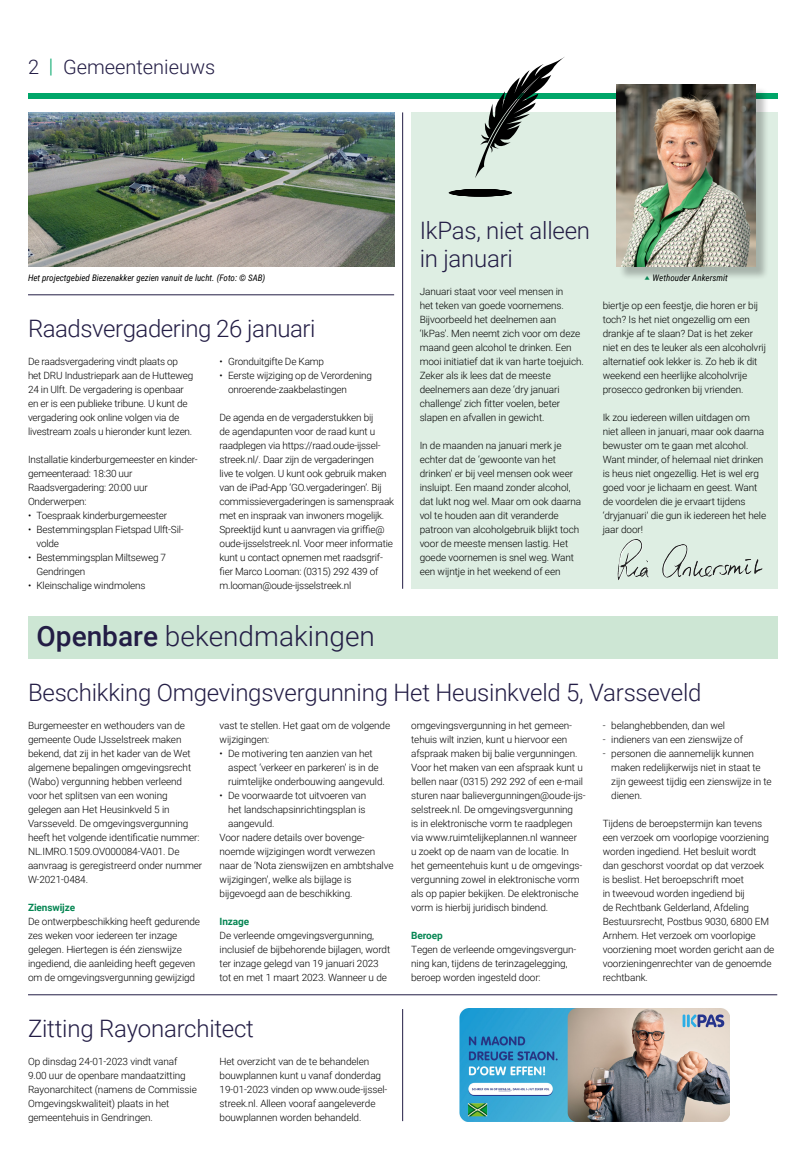
<style>
.page{position:relative;width:806px;height:1163px;background:#fff}
.page>*{position:absolute;margin:0;border:0;box-sizing:border-box;transform-origin:0 0}
.OIJ_hoofdkop_bekendm{font:300 28px "Roboto";color:#231d45}
.OIJ_kop_klein{font:300 24px/28px "Roboto";letter-spacing:-.01em;color:#231d45}
.t1{font:300 20px "Roboto";color:#231d45}
.OIJ_platte_tekst{font:300 10px/14px "Roboto";letter-spacing:-.01em;color:#000}
.OIJ_platte_tekst_bek{font:300 10px/14px "Roboto";letter-spacing:-.01em;color:#000}
.OIJ_tussenkop{font:700 10px "Roboto";letter-spacing:-.01em;color:#068653}
.OIJ_foto-bijschrift{font:italic 9px "Roboto Condensed";color:#000}
.s1{color:#00a669}
.s2{font-weight:500}
</style>
<div class="page">
<div style="left:28px;top:93px;width:748px;height:5px;background:#00a669"></div>
<img style="left:28px;top:112px;width:366px;height:154px">
<hr style="left:28px;top:294px;width:366px;height:1px;background:#231d45">
<hr style="left:402px;top:112px;width:1px;height:476px;background:#231d45">
<div style="left:411px;top:112px;width:365px;height:476px;background:#deeee3"></div>
<svg style="left:448px;top:189px;width:64px;height:7px"></svg>
<svg style="left:474px;top:57px;width:91px;height:121px"></svg>
<div style="left:617px;top:86px;width:152px;height:195px;background:#000;opacity:.25"></div>
<img style="left:615px;top:84px;width:139px;height:182px">
<img style="left:617px;top:539px;width:145px;height:41px">
<div style="left:28px;top:616px;width:748px;height:42px;background:#cde6d4"></div>
<hr style="left:28px;top:994px;width:748px;height:1px;background:#231d45">
<hr style="left:402px;top:1008px;width:1px;height:112px;background:#231d45">
<img style="left:459px;top:1008px;width:269px;height:112px">
<svg style="left:644px;top:275px;width:5px;height:4px"></svg>
<p class="t1" style="left:28px;top:53px;width:189px">2 <span class="s1">|</span> Gemeentenieuws</p>
<p class="OIJ_foto-bijschrift" style="left:28px;top:271px;width:239px">Het projectgebied Biezenakker gezien vanuit de lucht. (Foto: © SAB)</p>
<h2 class="OIJ_kop_klein" style="left:28px;top:313px;width:289px">Raadsvergadering 26 januari</h2>
<p class="OIJ_platte_tekst" style="left:28px;top:353px;width:167px">De raadsvergadering vindt plaats op het DRU Industriepark aan de Hutteweg 24 in Ulft. De vergadering is openbaar en er is een publieke tribune. U kunt de vergadering ook online volgen via de livestream zoals u hieronder kunt lezen.</p>
<p class="OIJ_platte_tekst" style="left:28px;top:451px;width:171px">Installatie kinderburgemeester en kinder&shy;gemeenteraad: 18:30 uur</p>
<p class="OIJ_platte_tekst" style="left:28px;top:479px;width:121px">Raadsvergadering: 20:00 uur</p>
<p class="OIJ_platte_tekst" style="left:28px;top:493px;width:60px">Onderwerpen:</p>
<p class="OIJ_platte_tekst_bek" style="left:28px;top:507px;width:141px">• Toespraak kinderburgemeester</p>
<p class="OIJ_platte_tekst_bek" style="left:37px;top:521px;width:148px;text-indent:-9px">• Bestemmingsplan Fietspad Ulft-Sil&shy;volde</p>
<p class="OIJ_platte_tekst_bek" style="left:37px;top:549px;width:131px;text-indent:-9px">• Bestemmingsplan Miltseweg 7<br>Gendringen</p>
<p class="OIJ_platte_tekst_bek" style="left:28px;top:577px;width:119px">• Kleinschalige windmolens</p>
<p class="OIJ_platte_tekst_bek" style="left:219px;top:353px;width:106px">• Gronduitgifte De Kamp</p>
<p class="OIJ_platte_tekst_bek" style="left:228px;top:367px;width:145px;text-indent:-9px">• Eerste wijziging op de Verordening onroerende-zaakbelastingen</p>
<p class="OIJ_platte_tekst" style="left:219px;top:409px;width:176px">De agenda en de vergaderstukken bij<br>de agendapunten voor de raad kunt u raadplegen via https://raad.oude-ijssel&shy;streek.nl/. Daar zijn de vergaderingen<br>live te volgen. U kunt ook gebruik maken van de iPad-App ‘GO.vergaderingen’. Bij commissievergaderingen is samenspraak met en inspraak van inwoners mogelijk.<br>Spreektijd kunt u aanvragen via griffie@ oude-ijsselstreek.nl. Voor meer informatie kunt u contact opnemen met raadsgrif&shy;fier Marco Looman: (0315) 292 439 of m.looman@oude-ijsselstreek.nl</p>
<h2 class="OIJ_kop_klein" style="left:419px;top:215px;width:172px">IkPas, niet alleen in januari</h2>
<p class="OIJ_platte_tekst" style="left:419px;top:283px;width:166px">Januari staat voor veel mensen in<br>het teken van goede voornemens.<br>Bijvoorbeeld het deelnemen aan ‘IkPas’. Men neemt zich voor om deze maand geen alcohol te drinken. Een mooi initiatief dat ik van harte toejuich.<br>Zeker als ik lees dat de meeste deelnemers aan deze ‘dry januari challenge’ zich fitter voelen, beter slapen en afvallen in gewicht.</p>
<p class="OIJ_platte_tekst" style="left:419px;top:437px;width:163px">In de maanden na januari merk je echter dat de ‘gewoonte van het drinken’ er bij veel mensen ook weer insluipt. Een maand zonder alcohol, dat lukt nog wel. Maar om ook daarna vol te houden aan dit veranderde patroon van alcoholgebruik blijkt toch voor de meeste mensen lastig. Het goede voornemen is snel weg. Want een wijntje in het weekend of een</p>
<p class="OIJ_foto-bijschrift" style="left:652px;top:271px;width:77px">Wethouder Ankersmit</p>
<p class="OIJ_platte_tekst" style="left:602px;top:297px;width:165px">biertje op een feestje, die horen er bij toch? Is het niet ongezellig om een drankje af te slaan? Dat is het zeker niet en des te leuker als een alcoholvrij alternatief ook lekker is. Zo heb ik dit weekend een heerlijke alcoholvrije prosecco gedronken bij vrienden.</p>
<p class="OIJ_platte_tekst" style="left:602px;top:409px;width:165px">Ik zou iedereen willen uitdagen om niet alleen in januari, maar ook daarna bewuster om te gaan met alcohol.<br>Want minder, of helemaal niet drinken is heus niet ongezellig. Het is wel erg goed voor je lichaam en geest. Want de voordelen die je ervaart tijdens ‘dryjanuari’ die gun ik iedereen het hele jaar door!</p>
<h2 class="OIJ_hoofdkop_bekendm" style="left:37px;top:616px;width:339px"><span class="s2">Openbare</span> bekendmakingen</h2>
<h2 class="OIJ_kop_klein" style="left:28px;top:677px;width:674px">Beschikking Omgevingsvergunning Het Heusinkveld 5, Varsseveld</h2>
<p class="OIJ_platte_tekst" style="left:28px;top:717px;width:176px">Burgemeester en wethouders van de gemeente Oude IJsselstreek maken bekend, dat zij in het kader van de Wet algemene bepalingen omgevingsrecht (Wabo) vergunning hebben verleend voor het splitsen van een woning gelegen aan Het Heusinkveld 5 in Varsseveld. De omgevingsvergunning heeft het volgende identificatie nummer:<br>NL.IMRO.1509.OV000084-VA01. De aanvraag is geregistreerd onder nummer W-2021-0484.</p>
<p class="OIJ_tussenkop" style="left:28px;top:900px;width:49px">Zienswijze</p>
<p class="OIJ_platte_tekst" style="left:28px;top:913px;width:173px">De ontwerpbeschikking heeft gedurende zes weken voor iedereen ter inzage gelegen. Hiertegen is één zienswijze ingediend, die aanleiding heeft gegeven om de omgevingsvergunning gewijzigd</p>
<p class="OIJ_platte_tekst" style="left:219px;top:717px;width:172px">vast te stellen. Het gaat om de volgende wijzigingen:</p>
<p class="OIJ_platte_tekst_bek" style="left:228px;top:745px;width:158px;text-indent:-9px">• De motivering ten aanzien van het aspect ‘verkeer en parkeren’ is in de ruimtelijke onderbouwing aangevuld.</p>
<p class="OIJ_platte_tekst_bek" style="left:228px;top:787px;width:140px;text-align:justify;text-indent:-9px">• De voorwaarde tot uitvoeren van het landschapsinrichtingsplan is aangevuld.</p>
<p class="OIJ_platte_tekst" style="left:219px;top:829px;width:175px">Voor nadere details over bovenge&shy;noemde wijzigingen wordt verwezen naar de ‘Nota zienswijzen en ambtshalve wijzigingen’, welke als bijlage is bijgevoegd aan de beschikking.</p>
<p class="OIJ_tussenkop" style="left:219px;top:914px;width:31px">Inzage</p>
<p class="OIJ_platte_tekst" style="left:219px;top:927px;width:172px">De verleende omgevingsvergunning, inclusief de bijbehorende bijlagen, wordt ter inzage gelegd van 19 januari 2023 tot en met 1 maart 2023. Wanneer u de</p>
<p class="OIJ_platte_tekst" style="left:411px;top:717px;width:176px">omgevingsvergunning in het gemeen&shy;tehuis wilt inzien, kunt u hiervoor een afspraak maken bij balie vergunningen.<br>Voor het maken van een afspraak kunt u bellen naar (0315) 292 292 of een e-mail sturen naar balievergunningen@oude-ijs&shy;selstreek.nl. De omgevingsvergunning<br>is in elektronische vorm te raadplegen via www.ruimtelijkeplannen.nl wanneer<br>u zoekt op de naam van de locatie. In<br>het gemeentehuis kunt u de omgevings&shy;vergunning zowel in elektronische vorm als op papier bekijken. De elektronische vorm is hierbij juridisch bindend.</p>
<p class="OIJ_tussenkop" style="left:411px;top:928px;width:33px">Beroep</p>
<p class="OIJ_platte_tekst" style="left:411px;top:941px;width:167px">Tegen de verleende omgevingsvergun&shy;ning kan, tijdens de terinzagelegging, beroep worden ingesteld door:</p>
<p class="OIJ_platte_tekst_bek" style="left:602px;top:717px;width:124px">- belanghebbenden, dan wel</p>
<p class="OIJ_platte_tekst_bek" style="left:602px;top:731px;width:142px">- indieners van een zienswijze of</p>
<p class="OIJ_platte_tekst_bek" style="left:611px;top:745px;width:162px;text-indent:-9px">- personen die aannemelijk kunnen maken redelijkerwijs niet in staat te zijn geweest tijdig een zienswijze in te dienen.</p>
<p class="OIJ_platte_tekst" style="left:602px;top:815px;width:173px">Tijdens de beroepstermijn kan tevens een verzoek om voorlopige voorziening worden ingediend. Het besluit wordt dan geschorst voordat op dat verzoek<br>is beslist. Het beroepschrift moet<br>in tweevoud worden ingediend bij<br>de Rechtbank Gelderland, Afdeling Bestuursrecht, Postbus 9030, 6800 EM Arnhem. Het verzoek om voorlopige voorziening moet worden gericht aan de voorzieningenrechter van de genoemde rechtbank.</p>
<h2 class="OIJ_kop_klein" style="left:28px;top:1013px;width:227px">Zitting Rayonarchitect</h2>
<p class="OIJ_platte_tekst" style="left:28px;top:1053px;width:170px">Op dinsdag 24-01-2023 vindt vanaf 9.00 uur de openbare mandaatzitting Rayonarchitect (namens de Commissie Omgevingskwaliteit) plaats in het gemeentehuis in Gendringen.</p>
<p class="OIJ_platte_tekst" style="left:219px;top:1053px;width:169px">Het overzicht van de te behandelen bouwplannen kunt u vanaf donderdag 19-01-2023 vinden op www.oude-ijssel&shy;streek.nl. Alleen vooraf aangeleverde bouwplannen worden behandeld.</p>
</div>
